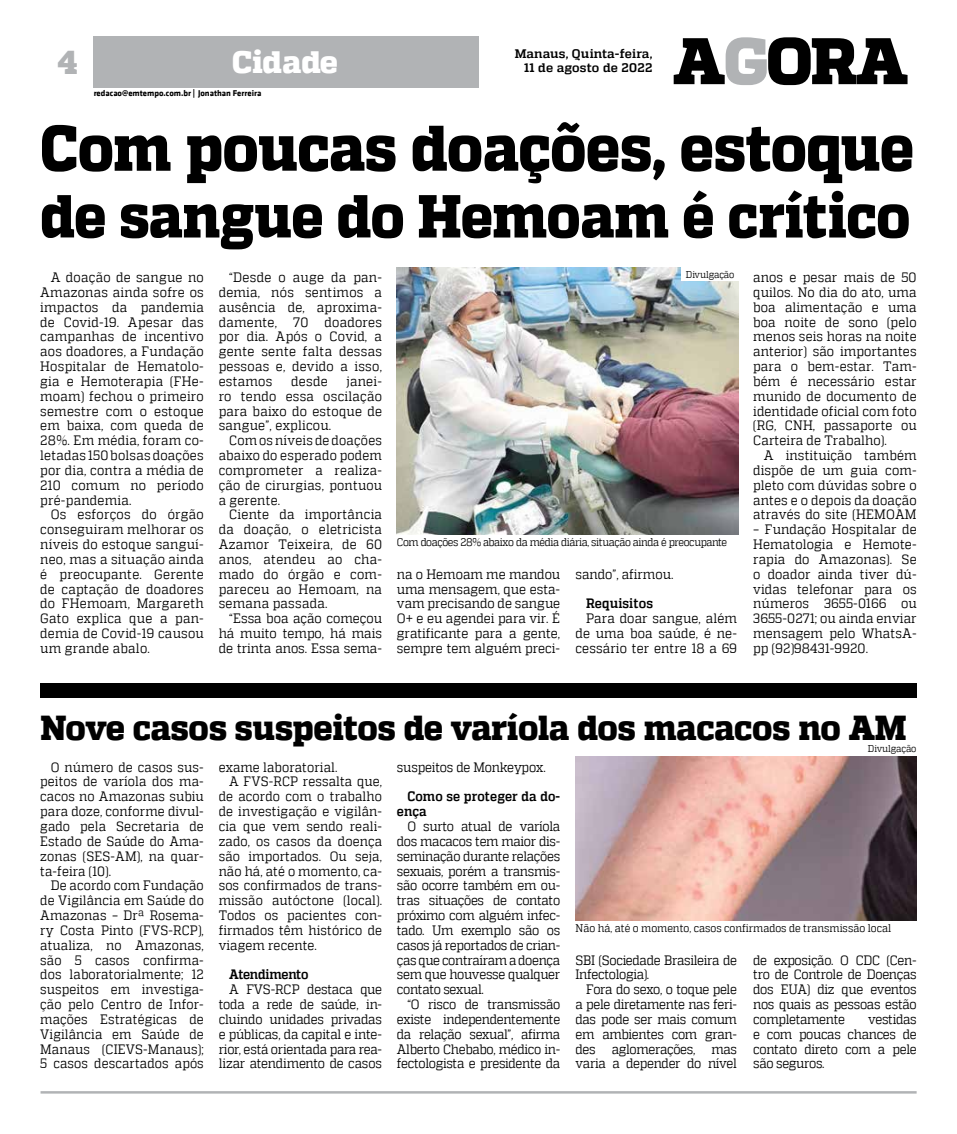
<style>
.page{position:relative;width:957px;height:1134px;background:#fff}
.page>*{position:absolute;margin:0;border:0;box-sizing:border-box;transform-origin:0 0}
.t1{font:800 64.25px "MW Quadon";letter-spacing:-.01em;color:#000;scale:.91 1}
.t2{font:800 60.62px "MW Quadon";letter-spacing:-.015em;color:#000;scale:.91 1}
.t3{font:800 34.62px "MW Quadon";letter-spacing:-.015em;color:#000;scale:.95 1}
.t4{font:800 33px "MW Quadon";color:#b1b3b5;scale:.95 1}
.t5{font:800 30.88px "MW Quadon";color:#fff}
.t6{font:13.62px/14.9px "MW Quadon";letter-spacing:.01em;color:#000;text-align:justify;scale:.91 1}
.t7{font:13.62px/14.9px "MW Quadon";letter-spacing:.01em;color:#000;text-align:justify;scale:.9 1}
.t8{font:13.62px/14.9px "MW Quadon";letter-spacing:-.025em;color:#000;scale:.9 1}
.t9{font:700 13.62px/14.9px "MW Quadon";letter-spacing:.01em;color:#000;scale:.9 1}
.t10{font:13.62px "MW Quadon";letter-spacing:-.015em;color:#000;scale:.9 1}
.t11{font:700 13.62px "MW Quadon";letter-spacing:-.025em;color:#000;scale:.9 1}
.t12{font:700 13.62px "MW Quadon";letter-spacing:.01em;color:#000;scale:.91 1}
.t13{font:700 12.38px "MW Quadon";letter-spacing:.01em;color:#000}
.t14{font:11.12px "MW Quadon";letter-spacing:-.025em;color:#000;scale:.9 1}
.t15{font:11.12px "MW Quadon";color:#000;scale:.9 1}
.t16{font:9.88px "MW Quadon";letter-spacing:-.015em;color:#000;scale:.9 1}
.t17{font:700 8.62px "MW Klavika Bd";color:#000}
</style>
<div class="page">
<div style="left:94px;top:36px;width:385px;height:52px;background:#b1b3b5"></div>
<svg style="left:673px;top:37px;width:234px;height:48px"></svg>
<hr style="left:41px;top:1091px;width:875px;height:2px;background:#b1b3b5">
<img style="left:397px;top:267px;width:341px;height:267px">
<div style="left:681px;top:266px;width:58px;height:15px;background:#fff"></div>
<div style="left:40px;top:683px;width:876px;height:14px;background:#000"></div>
<img style="left:575px;top:757px;width:341px;height:163px">
<h3 class="t4" style="left:58px;top:43px;width:23px">4</h3>
<h3 class="t5" style="left:232px;top:44px;width:107px">Cidade</h3>
<p class="t17" style="left:94px;top:87px;width:169px">redacao@emtempo.com.br | Jonathan Ferreira</p>
<p class="t13" style="left:515px;top:46px;width:139px">Manaus, Quinta-feira,</p>
<p class="t13" style="left:524px;top:61px;width:130px">11 de agosto de 2022</p>
<h1 class="t1" style="left:40px;top:110px;width:962px">Com poucas doações, estoque</h1>
<h2 class="t2" style="left:40px;top:181px;width:957px">de sangue do Hemoam é crítico</h2>
<p class="t16" style="left:686px;top:269px;width:55px">Divulgação</p>
<p class="t6" style="left:40px;top:270px;width:181px;text-indent:11px">A doação de sangue no Amazonas ainda sofre os impactos da pandemia de Covid-19. Apesar das campanhas de incentivo aos doadores, a Fundação Hospitalar de Hematolo&shy;gia e Hemoterapia (FHe&shy;moam) fechou o primeiro semestre com o estoque em baixa, com queda de 28%. Em média, foram co&shy;letadas 150 bolsas doações por dia, contra a média de 210 comum no período pré-pandemia.</p>
<p class="t6" style="left:40px;top:507px;width:181px;text-indent:11px">Os esforços do órgão conseguiram melhorar os níveis do estoque sanguí&shy;neo, mas a situação ainda é preocupante. Gerente de captação de doadores do FHemoam, Margareth Gato explica que a pan&shy;demia de Covid-19 causou um grande abalo.</p>
<p class="t6" style="left:753px;top:270px;width:181px">anos e pesar mais de 50 quilos. No dia do ato, uma boa alimentação e uma boa noite de sono (pelo menos seis horas na noite anterior) são importantes para o bem-estar. Tam&shy;bém é necessário estar munido de documento de identidade oficial com foto (RG, CNH, passaporte ou Carteira de Trabalho).</p>
<p class="t6" style="left:753px;top:448px;width:181px;text-indent:11px">A instituição também dispõe de um guia com&shy;pleto com dúvidas sobre o antes e o depois da doação através do site (HEMOAM</p>
<p class="t6" style="left:753px;top:522px;width:181px">– Fundação Hospitalar de Hematologia e Hemote&shy;rapia do Amazonas). Se o doador ainda tiver dú&shy;vidas telefonar para os números 3655-0166 ou 3655-0271; ou ainda enviar mensagem pelo WhatsA&shy;pp (92)98431-9920.</p>
<p class="t6" style="left:219px;top:270px;width:181px;text-indent:11px">“Desde o auge da pan&shy;demia, nós sentimos a ausência de, aproxima&shy;damente, 70 doadores por dia. Após o Covid, a gente sente falta dessas pessoas e, devido a isso, estamos</p>
<p class="t6" style="left:291px;top:374px;width:41px">desde</p>
<p class="t6" style="left:219px;top:374px;width:181px;text-indent:128px">janei&shy;ro tendo essa oscilação para baixo do estoque de sangue”, explicou.</p>
<p class="t7" style="left:219px;top:433px;width:183px;text-indent:11px">Com os níveis de doações abaixo do esperado podem comprometer a realiza&shy;ção de cirurgias, pontuou a gerente.</p>
<p class="t6" style="left:219px;top:507px;width:181px;text-indent:11px">Ciente da importância da doação, o eletricista Azamor Teixeira, de 60 anos, atendeu ao cha&shy;mado do órgão e com&shy;pareceu ao Hemoam, na semana passada.</p>
<p class="t6" style="left:219px;top:611px;width:181px;text-indent:11px">“Essa boa ação começou há muito tempo, há mais de trinta anos. Essa sema-</p>
<p class="t14" style="left:397px;top:536px;width:368px">Com doações 28% abaixo da média diária, situação ainda é preocupante</p>
<p class="t6" style="left:397px;top:566px;width:181px">na o Hemoam me mandou uma mensagem, que esta&shy;vam precisando de sangue O+ e eu agendei para vir. É gratificante para a gente, sempre tem alguém preci-</p>
<p class="t6" style="left:575px;top:566px;width:109px">sando”, afirmou.</p>
<p class="t12" style="left:586px;top:596px;width:75px">Requisitos</p>
<p class="t6" style="left:575px;top:611px;width:179px;text-indent:11px">Para doar sangue, além de uma boa saúde, é ne&shy;cessário ter entre 18 a 69</p>
<h3 class="t3" style="left:41px;top:707px;width:913px">Nove casos suspeitos de varíola dos macacos no AM</h3>
<p class="t7" style="left:40px;top:759px;width:183px;text-indent:11px">O número de casos sus&shy;peitos de varíola dos ma&shy;cacos no Amazonas subiu para doze, conforme divul&shy;gado pela Secretaria de Estado de Saúde do Ama&shy;zonas (SES-AM), na quar&shy;ta-feira (10).</p>
<p class="t7" style="left:40px;top:878px;width:183px;text-indent:11px">De acordo com Fundação de Vigilância em Saúde do Amazonas – Drª Rosema&shy;ry Costa Pinto (FVS-RCP), atualiza, no Amazonas, são 5 casos confirma&shy;dos laboratorialmente; 12 suspeitos em investiga&shy;ção pelo Centro de Infor&shy;mações Estratégicas de Vigilância em Saúde de Manaus (CIEVS-Manaus); 5 casos descartados após</p>
<p class="t16" style="left:868px;top:743px;width:55px">Divulgação</p>
<p class="t7" style="left:219px;top:759px;width:133px">exame laboratorial.</p>
<p class="t7" style="left:229px;top:774px;width:171px">A FVS-RCP ressalta que,</p>
<p class="t7" style="left:219px;top:789px;width:183px">de acordo com o trabalho</p>
<p class="t7" style="left:219px;top:804px;width:183px">de investigação e vigilân-</p>
<p class="t7" style="left:219px;top:819px;width:183px">cia que vem sendo reali-</p>
<p class="t7" style="left:219px;top:833px;width:183px">zado, os casos da doença</p>
<p class="t7" style="left:219px;top:848px;width:183px">são importados. Ou seja,</p>
<p class="t7" style="left:219px;top:863px;width:183px">não há, até o momento, ca-</p>
<p class="t7" style="left:219px;top:878px;width:183px">sos confirmados de trans-</p>
<p class="t7" style="left:219px;top:893px;width:183px">missão autóctone (local).</p>
<p class="t7" style="left:219px;top:908px;width:183px">Todos os pacientes con-</p>
<p class="t7" style="left:219px;top:922px;width:183px">firmados têm histórico de</p>
<p class="t7" style="left:219px;top:937px;width:111px">viagem recente.</p>
<p class="t11" style="left:229px;top:967px;width:90px">Atendimento</p>
<p class="t7" style="left:219px;top:982px;width:183px;text-indent:11px">A FVS-RCP destaca que toda a rede de saúde, in&shy;cluindo unidades privadas e públicas, da capital e inte&shy;rior, está orientada para rea&shy;lizar atendimento de casos</p>
<p class="t10" style="left:397px;top:759px;width:167px">suspeitos de Monkeypox.</p>
<p class="t9" style="left:397px;top:789px;width:183px;text-indent:11px">Como se proteger da do&shy;ença</p>
<p class="t7" style="left:397px;top:819px;width:183px;text-indent:11px">O surto atual de varíola dos macacos tem maior dis&shy;seminação durante relações sexuais, porém a transmis&shy;são ocorre também em ou&shy;tras situações de contato próximo com alguém infec&shy;tado. Um exemplo são os casos já reportados de crian&shy;ças que contraíram a doença sem que houvesse qualquer contato sexual.</p>
<p class="t7" style="left:397px;top:997px;width:183px;text-indent:11px">“O risco de transmissão existe independentemente da relação sexual”, afirma Alberto Chebabo, médico in&shy;fectologista e presidente da</p>
<p class="t15" style="left:575px;top:922px;width:352px">Não há, até o momento, casos confirmados de transmissão local</p>
<p class="t7" style="left:753px;top:952px;width:183px">de exposição. O CDC (Cen&shy;tro de Controle de Doenças dos EUA) diz que eventos nos quais as pessoas estão completamente</p>
<p class="t8" style="left:575px;top:952px;width:181px">SBI (Sociedade Brasileira de<br>Infectologia).</p>
<p class="t7" style="left:575px;top:982px;width:181px;text-indent:11px">Fora do sexo, o toque pele a pele diretamente nas feri&shy;das pode ser mais comum em ambientes com gran&shy;des aglomerações, mas varia a depender do nível</p>
<p class="t7" style="left:753px;top:1012px;width:183px;text-indent:115px">vestidas e com poucas chances de contato direto com a pele são seguros.</p>
</div>
